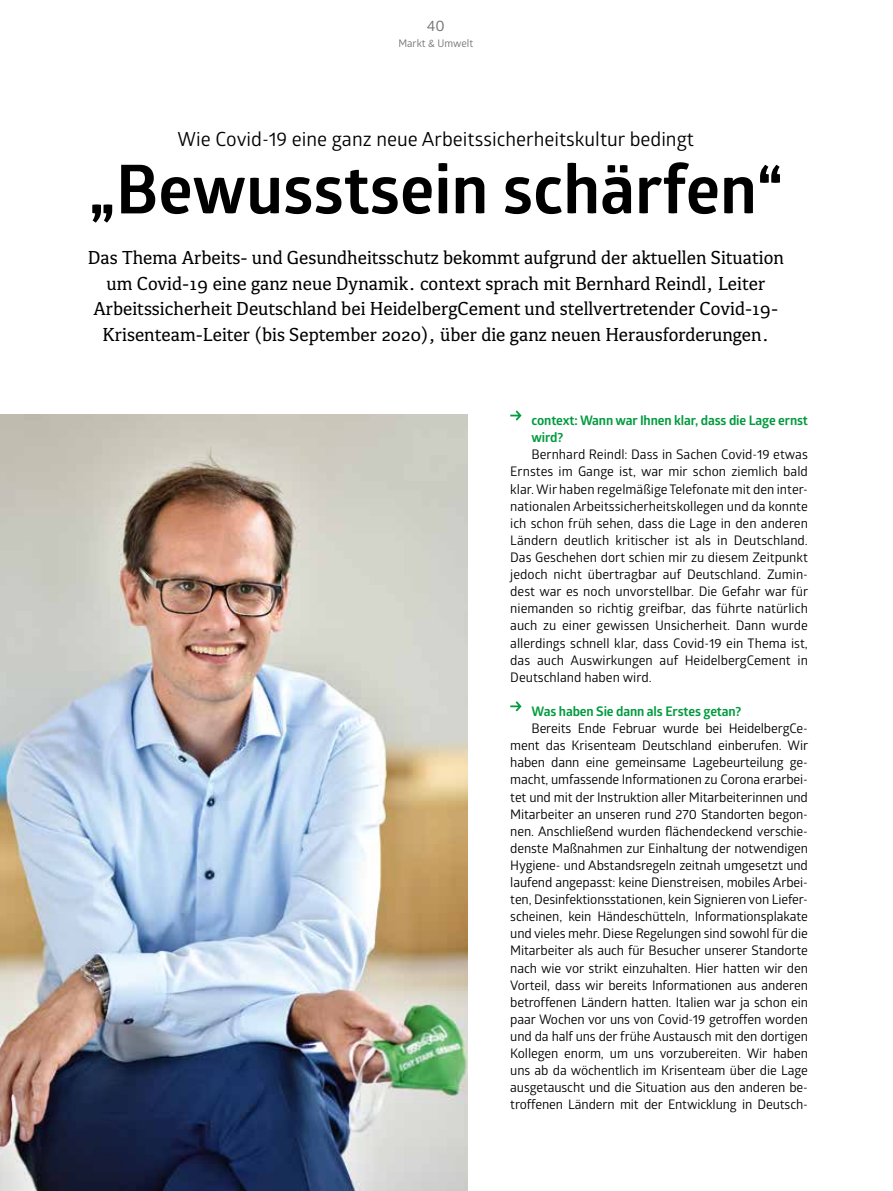
<style>
.page{position:relative;width:893px;height:1191px;background:#fff}
.page>*{position:absolute;margin:0;border:0;box-sizing:border-box;transform-origin:0 0}
.t1{font:700 67.5px "Glober";color:#000}
.t2{font:19.5px/25.5px "Kefa II Pro";color:#000;text-align:center}
.t3{font:19.5px "Glober";color:#000}
.t4{font:15px "Glober";color:#706f6e}
.t5{font:13.2px/17.1px "Glober";letter-spacing:-.01em;color:#000;text-align:justify}
.t6{font:700 13.2px/17.1px "Glober";letter-spacing:-.01em;color:#009b3e}
.t7{font:10.5px "Glober";color:#706f6e}
</style>
<div class="page">
<img style="left:0;top:414px;width:468px;height:777px">
<svg style="left:510px;top:410px;width:12px;height:11px"></svg>
<svg style="left:510px;top:701px;width:12px;height:10px"></svg>
<p class="t4" style="left:427px;top:15px;width:19px">40</p>
<p class="t7" style="left:398px;top:36px;width:76px">Markt &amp; Umwelt</p>
<h2 class="t3" style="left:178px;top:125px;width:518px">Wie Covid-19 eine ganz neue Arbeitssicherheitskultur bedingt</h2>
<h1 class="t1" style="left:88px;top:141px;width:696px">„Bewusstsein schärfen“</h1>
<p class="t2" style="left:88px;top:245px;width:697px">Das Thema Arbeits- und Gesundheitsschutz bekommt aufgrund der aktuellen Situation um Covid-19 eine ganz neue Dynamik. context sprach mit Bernhard Reindl, Leiter Arbeitssicherheit Deutschland bei HeidelbergCement und stellvertretender Covid-19- Krisenteam-Leiter (bis September 2020), über die ganz neuen Herausforderungen.</p>
<p class="t6" style="left:531px;top:411px;width:278px">context: Wann war Ihnen klar, dass die Lage ernst wird?</p>
<p class="t5" style="left:510px;top:445px;width:299px;text-indent:21px">Bernhard Reindl: Dass in Sachen Covid-19 etwas Ernstes im Gange ist, war mir schon ziemlich bald klar. Wir haben regelmäßige Telefonate mit den inter&shy;nationalen Arbeitssicherheitskollegen und da konnte ich schon früh sehen, dass die Lage in den anderen Ländern deutlich kritischer ist als in Deutschland.<br>Das Geschehen dort schien mir zu diesem Zeitpunkt jedoch nicht übertragbar auf Deutschland. Zumin&shy;dest war es noch unvorstellbar. Die Gefahr war für niemanden so richtig greifbar, das führte natürlich auch zu einer gewissen Unsicherheit. Dann wurde allerdings schnell klar, dass Covid-19 ein Thema ist, das auch Auswirkungen auf HeidelbergCement in Deutschland haben wird.</p>
<p class="t6" style="left:531px;top:702px;width:211px">Was haben Sie dann als Erstes getan?</p>
<p class="t5" style="left:510px;top:719px;width:299px;text-indent:21px">Bereits Ende Februar wurde bei HeidelbergCe&shy;ment das Krisenteam Deutschland einberufen. Wir haben dann eine gemeinsame Lagebeurteilung ge&shy;macht, umfassende Informationen zu Corona erarbei&shy;tet und mit der Instruktion aller Mitarbeiterinnen und Mitarbeiter an unseren rund 270 Standorten begon&shy;nen. Anschließend wurden flächendeckend verschie&shy;denste Maßnahmen zur Einhaltung der notwendigen Hygiene- und Abstandsregeln zeitnah umgesetzt und laufend angepasst: keine Dienstreisen, mobiles Arbei&shy;ten, Desinfektionsstationen, kein Signieren von Liefer&shy;scheinen, kein Händeschütteln, Informationsplakate und vieles mehr. Diese Regelungen sind sowohl für die Mitarbeiter als auch für Besucher unserer Standorte nach wie vor strikt einzuhalten. Hier hatten wir den Vorteil, dass wir bereits Informationen aus anderen betroffenen Ländern hatten. Italien war ja schon ein paar Wochen vor uns von Covid-19 getroffen worden und da half uns der frühe Austausch mit den dortigen Kollegen enorm, um uns vorzubereiten. Wir haben uns ab da wöchentlich im Krisenteam über die Lage ausgetauscht und die Situation aus den anderen be&shy;troffenen Ländern mit der Entwicklung in Deutsch-</p>
</div>
